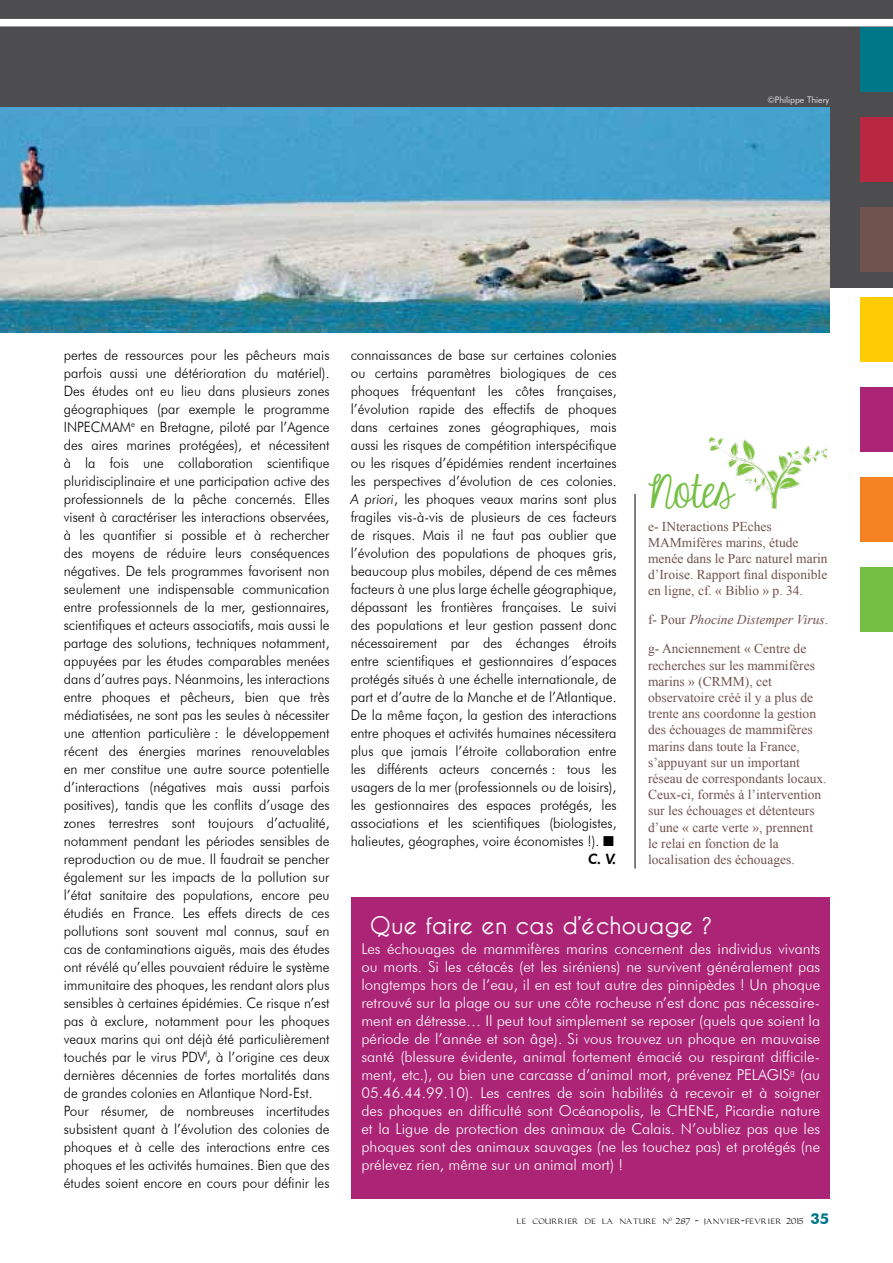
<style>
.page{position:relative;width:893px;height:1263px;background:#fff}
.page>*{position:absolute;margin:0;border:0;box-sizing:border-box;transform-origin:0 0}
.t1{font:48.3px "KG Eyes Wide Open";color:#75c044}
.t2{font:700 24px "Caviar Dreams";color:#fff}
.t3{font:300 15px/18px "Futura BT";color:#fff;text-align:justify}
.t4{font:300 14.25px/18px "Futura BT";color:#000;scale:.95 1}
.t5{font:13.5px/16.2px "Times New Roman";color:#70524e}
.t6{font:12px "Carolus Roman Font";color:#000}
.t7{font:300 9px "Futura BT";color:#fff}
.s1{font-style:italic}
.s2{font-weight:800;font-style:italic}
.s3{font-size:9px}
.s4{font-family:"Futura BT";font-weight:700;font-size:15px;color:#078}
</style>
<div class="page">
<div style="left:0;top:0;width:893px;height:288px;background:#4d4d4f"></div>
<div style="left:0;top:19px;width:893px;height:7px;background:#fff"></div>
<div style="left:860px;top:567px;width:33px;height:64px;background:#75c044"></div>
<div style="left:860px;top:27px;width:33px;height:64px;background:#078"></div>
<div style="left:860px;top:117px;width:33px;height:64px;background:#b82841"></div>
<div style="left:860px;top:207px;width:33px;height:64px;background:#70524e"></div>
<div style="left:860px;top:297px;width:33px;height:64px;background:#ffcb05"></div>
<div style="left:860px;top:387px;width:33px;height:64px;background:#ac2476"></div>
<div style="left:860px;top:477px;width:33px;height:64px;background:#f58220"></div>
<div style="left:351px;top:897px;width:478px;height:302px;background:#ac2476"></div>
<img style="left:0;top:108px;width:829px;height:224px">
<hr style="left:635px;top:494px;width:1px;height:374px;background:#000">
<img style="left:709px;top:437px;width:117px;height:72px">
<p class="t7" style="left:767px;top:94px;width:63px">©Philippe Thiery</p>
<p class="t4" style="left:64px;top:346px;width:281px">pertes de ressources pour les pêcheurs mais parfois aussi une détérioration du matériel).<br>Des études ont eu lieu dans plusieurs zones géographiques (par exemple le programme INPECMAM<sup>e</sup> en Bretagne, piloté par l’Agence des aires marines protégées), et nécessitent à la fois une collaboration scientifique pluridisciplinaire et une participation active des professionnels de la pêche concernés. Elles visent à caractériser les interactions observées, à les quantifier si possible et à rechercher des moyens de réduire leurs conséquences négatives. De tels programmes favorisent non seulement une indispensable communication entre professionnels de la mer, gestionnaires, scientifiques et acteurs associatifs, mais aussi le partage des solutions, techniques notamment, appuyées par les études comparables menées dans d’autres pays. Néanmoins, les interactions entre phoques et pêcheurs, bien que très médiatisées, ne sont pas les seules à nécessiter une attention particulière : le développement récent des énergies marines renouvelables en mer constitue une autre source potentielle d’interactions (négatives mais aussi parfois positives), tandis que les conflits d’usage des zones terrestres sont toujours d’actualité, notamment pendant les périodes sensibles de reproduction ou de mue. Il faudrait se pencher également sur les impacts de la pollution sur l’état sanitaire des populations, encore peu étudiés en France. Les effets directs de ces pollutions sont souvent mal connus, sauf en cas de contaminations aiguës, mais des études ont révélé qu’elles pouvaient réduire le système immunitaire des phoques, les rendant alors plus sensibles à certaines épidémies. Ce risque n’est pas à exclure, notamment pour les phoques veaux marins qui ont déjà été particulièrement touchés par le virus PDV<sup>f</sup>, à l’origine ces deux dernières décennies de fortes mortalités dans de grandes colonies en Atlantique Nord-Est.<br>Pour résumer, de nombreuses incertitudes subsistent quant à l’évolution des colonies de phoques et à celle des interactions entre ces phoques et les activités humaines. Bien que des études soient encore en cours pour définir les</p>
<p class="t4" style="left:351px;top:346px;width:281px;text-align:right">connaissances de base sur certaines colonies ou certains paramètres biologiques de ces phoques fréquentant les côtes françaises, l’évolution rapide des effectifs de phoques dans certaines zones géographiques, mais aussi les risques de compétition interspécifique ou les risques d’épidémies rendent incertaines les perspectives d’évolution de ces colonies.<br><span class="s1">A priori</span>, les phoques veaux marins sont plus fragiles vis-à-vis de plusieurs de ces facteurs de risques. Mais il ne faut pas oublier que l’évolution des populations de phoques gris, beaucoup plus mobiles, dépend de ces mêmes facteurs à une plus large échelle géographique, dépassant les frontières françaises. Le suivi des populations et leur gestion passent donc nécessairement par des échanges étroits entre scientifiques et gestionnaires d’espaces protégés situés à une échelle internationale, de part et d’autre de la Manche et de l’Atlantique.<br>De la même façon, la gestion des interactions entre phoques et activités humaines nécessitera plus que jamais l’étroite collaboration entre les différents acteurs concernés : tous les usagers de la mer (professionnels ou de loisirs), les gestionnaires des espaces protégés, les associations et les scientifiques (biologistes, halieutes, géographes, voire économistes !). ■ <span class="s2">C. V.</span></p>
<h1 class="t1" style="left:648px;top:466px;width:86px">Notes</h1>
<p class="t5" style="left:648px;top:518px;width:181px">e- INteractions PEches<br>MAMmifères marins, étude menée dans le Parc naturel marin d’Iroise. Rapport final disponible en ligne, cf. « Biblio » p. 34.</p>
<p class="t5" style="left:648px;top:605px;width:182px;line-height:29px">f- Pour <span class="s1">Phocine Distemper Virus</span>. g- Anciennement « Centre de</p>
<p class="t5" style="left:648px;top:657px;width:180px">recherches sur les mammifères marins » (CRMM), cet observatoire créé il y a plus de trente ans coordonne la gestion des échouages de mammifères marins dans toute la France, s’appuyant sur un important réseau de correspondants locaux.<br>Ceux-ci, formés à l’intervention sur les échouages et détenteurs d’une « carte verte », prennent<br>le relai en fonction de la localisation des échouages.</p>
<h2 class="t2" style="left:370px;top:912px;width:344px">Que faire en cas d’échouage ?</h2>
<p class="t3" style="left:361px;top:940px;width:460px">Les échouages de mammifères marins concernent des individus vivants ou morts. Si les cétacés (et les siréniens) ne survivent généralement pas longtemps hors de l’eau, il en est tout autre des pinnipèdes ! Un phoque retrouvé sur la plage ou sur une côte rocheuse n’est donc pas nécessaire&shy;ment en détresse… Il peut tout simplement se reposer (quels que soient la période de l’année et son âge). Si vous trouvez un phoque en mauvaise santé (blessure évidente, animal fortement émacié ou respirant difficile&shy;ment, etc.), ou bien une carcasse d’animal mort, prévenez PELAGIS<sup>g</sup> (au 05.46.44.99.10). Les centres de soin habilités à recevoir et à soigner des phoques en difficulté sont Océanopolis, le CHENE, Picardie nature et la Ligue de protection des animaux de Calais. N’oubliez pas que les phoques sont des animaux sauvages (ne les touchez pas) et protégés (ne prélevez rien, même sur un animal mort) !</p>
<p class="t6" style="left:517px;top:1215px;width:314px">le courrier de la nature n<sup>0</sup> <span class="s3">287</span> - janvier-fevrier <span class="s3">2015’</span> <span class="s4">35</span></p>
</div>
